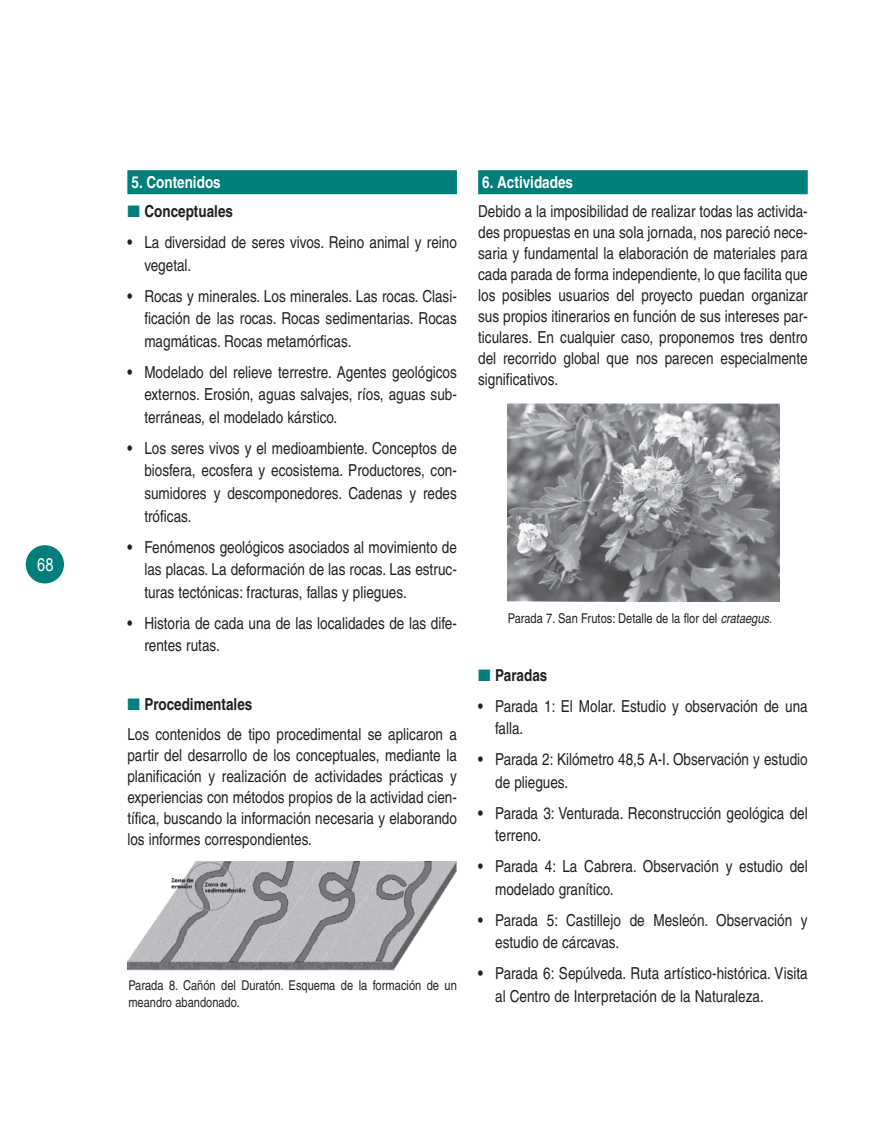
<style>
.page{position:relative;width:893px;height:1127px;background:#fff}
.page>*{position:absolute;margin:0;border:0;box-sizing:border-box;transform-origin:0 0}
.t1{font:18px "Arial";color:#fff;scale:.82 1}
.t2{font:16.5px/22.5px "Helvetica";color:#231f20;scale:.82 1}
.t3{font:700 16.5px "Helvetica";color:#fff;scale:.82 1}
.t4{font:700 16.5px "Helvetica";color:#231f20;scale:.82 1}
.t5{font:13.5px/16.5px "Helvetica";color:#231f20;scale:.82 1}
.s1{color:#007e7a}
.s2{font-weight:700}
.s3{font-style:italic}
</style>
<div class="page">
<div style="left:26px;top:545px;width:38px;height:38px;background:#007e7a;border-radius:50%"></div>
<div style="left:127px;top:170px;width:330px;height:24px;background:#007e7a"></div>
<div style="left:478px;top:170px;width:330px;height:24px;background:#007e7a"></div>
<img style="left:128px;top:861px;width:329px;height:109px">
<svg style="left:507px;top:404px;width:272px;height:197px;background:#8d8f91"></svg>
<p class="t1" style="left:37px;top:552px;width:22px">68</p>
<p class="t3" style="left:131px;top:176px;width:110px">5. Contenidos</p>
<p class="t4" style="left:127px;top:205px;width:130px"><span class="s1">■</span> Conceptuales</p>
<p class="t2" style="left:144px;top:233px;width:383px;text-indent:-17px"><span class="s2">•</span> La diversidad de seres vivos. Reino animal y reino vegetal.</p>
<p class="t2" style="left:144px;top:286px;width:383px;text-align:justify;text-indent:-17px"><span class="s2">•</span> Rocas y minerales. Los minerales. Las rocas. Clasi&shy;ficación de las rocas. Rocas sedimentarias. Rocas magmáticas. Rocas metamórficas.</p>
<p class="t2" style="left:144px;top:362px;width:383px;text-align:justify;text-indent:-17px"><span class="s2">•</span> Modelado del relieve terrestre. Agentes geológicos externos. Erosión, aguas salvajes, ríos, aguas sub&shy;terráneas, el modelado kárstico.</p>
<p class="t2" style="left:144px;top:438px;width:383px;text-align:justify;text-indent:-17px"><span class="s2">•</span> Los seres vivos y el medioambiente. Conceptos de biosfera, ecosfera y ecosistema. Productores, con&shy;sumidores y descomponedores. Cadenas y redes tróficas.</p>
<p class="t2" style="left:144px;top:537px;width:383px;text-align:justify;text-indent:-17px"><span class="s2">•</span> Fenómenos geológicos asociados al movimiento de las placas. La deformación de las rocas. Las estruc&shy;turas tectónicas: fracturas, fallas y pliegues.</p>
<p class="t2" style="left:144px;top:613px;width:383px;text-indent:-17px"><span class="s2">•</span> Historia de cada una de las localidades de las dife&shy;rentes rutas.</p>
<p class="t2" style="left:127px;top:691px;width:403px;line-height:29.5px"><span class="s1">■</span> <span class="s2">Procedimentales<br></span>Los contenidos de tipo procedimental se aplicaron a</p>
<p class="t2" style="left:127px;top:746px;width:403px;line-height:21px;text-align:justify">partir del desarrollo de los conceptuales, mediante la planificación y realización de actividades prácticas y experiencias con métodos propios de la actividad cien&shy;tífica, buscando la información necesaria y elaborando los informes correspondientes.</p>
<p class="t5" style="left:128px;top:978px;width:402px">Parada 8. Cañón del Duratón. Esquema de la formación de un meandro abandonado.</p>
<p class="t3" style="left:482px;top:176px;width:112px">6. Actividades</p>
<p class="t2" style="left:478px;top:203px;width:403px;line-height:21px;text-align:justify">Debido a la imposibilidad de realizar todas las activida&shy;des propuestas en una sola jornada, nos pareció nece&shy;saria y fundamental la elaboración de materiales para cada parada de forma independiente, lo que facilita que los posibles usuarios del proyecto puedan organizar sus propios itinerarios en función de sus intereses par&shy;ticulares. En cualquier caso, proponemos tres dentro del recorrido global que nos parecen especialmente significativos.</p>
<p class="t5" style="left:508px;top:611px;width:324px">Parada 7. San Frutos: Detalle de la flor del <span class="s3">crataegus</span>.</p>
<p class="t4" style="left:478px;top:669px;width:86px"><span class="s1">■</span> Paradas</p>
<p class="t2" style="left:495px;top:696px;width:383px;text-indent:-17px"><span class="s2">•</span> Parada 1: El Molar. Estudio y observación de una falla.</p>
<p class="t2" style="left:495px;top:749px;width:383px;text-indent:-17px"><span class="s2">•</span> Parada 2: Kilómetro 48,5 A-I. Observación y estudio de pliegues.</p>
<p class="t2" style="left:495px;top:803px;width:383px;text-indent:-17px"><span class="s2">•</span> Parada 3: Venturada. Reconstrucción geológica del terreno.</p>
<p class="t2" style="left:495px;top:856px;width:383px;text-indent:-17px"><span class="s2">•</span> Parada 4: La Cabrera. Observación y estudio del modelado granítico.</p>
<p class="t2" style="left:495px;top:910px;width:383px;text-indent:-17px"><span class="s2">•</span> Parada 5: Castillejo de Mesleón. Observación y estudio de cárcavas.</p>
<p class="t2" style="left:495px;top:963px;width:383px;text-indent:-17px"><span class="s2">•</span> Parada 6: Sepúlveda. Ruta artístico-histórica. Visita al Centro de Interpretación de la Naturaleza.</p>
</div>
